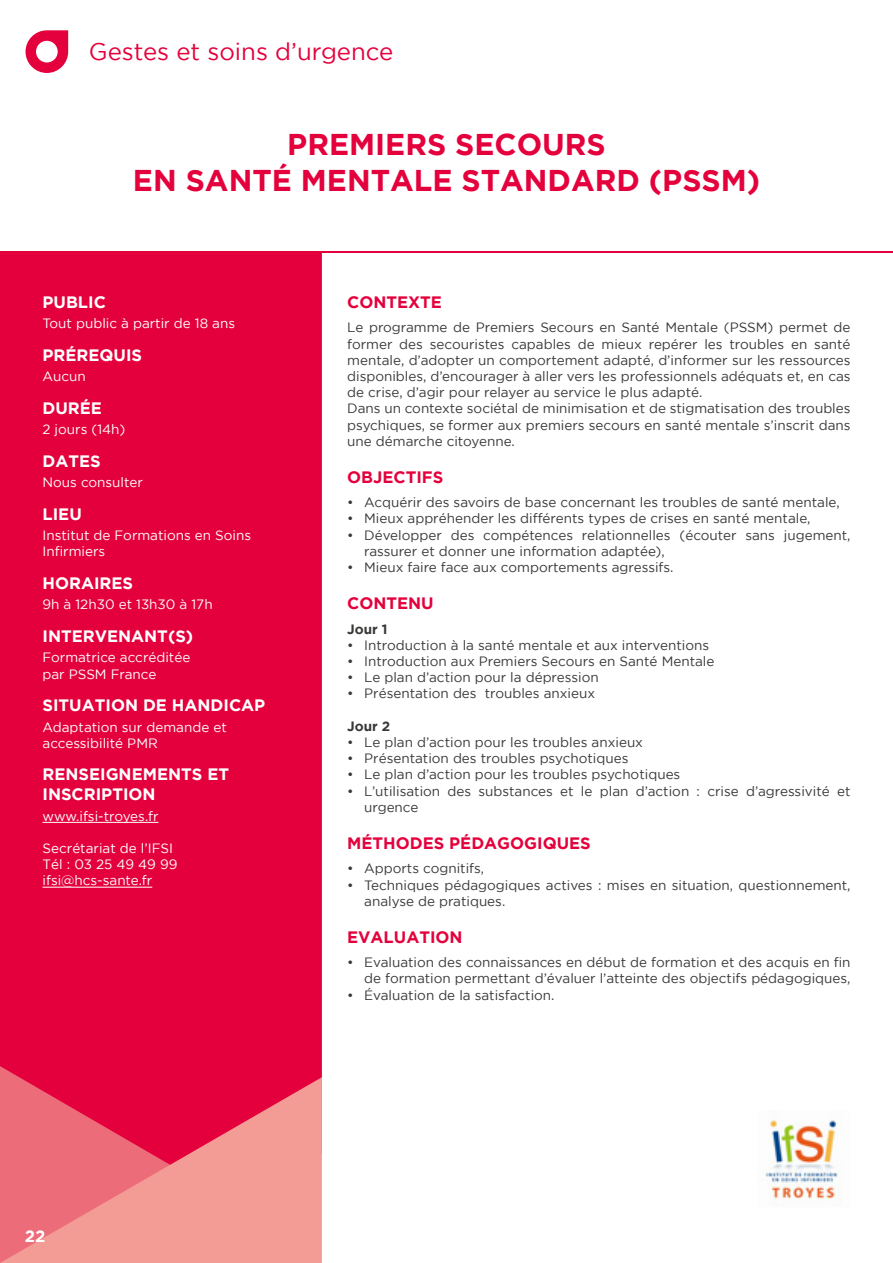
<style>
.page{position:relative;width:893px;height:1263px;background:#fff}
.page>*{position:absolute;margin:0;border:0;box-sizing:border-box;transform-origin:0 0}
.t1{font:700 30px/36px "Gotham";color:#e4003c;text-align:center}
.t2{font:24px "Gotham";color:#e4003c}
.t3{font:700 16.5px/19.8px "Gotham";color:#fff}
.t4{font:700 16.5px "Gotham";color:#e4003c}
.t5{font:13.5px/16.2px "Gotham";color:#393837}
.t6{font:13.5px/16.2px "Gotham";color:#fff}
.t7{font:700 13.5px "Gotham";color:#393837}
</style>
<div class="page">
<svg style="left:26px;top:30px;width:42px;height:43px"></svg>
<div style="left:0;top:253px;width:322px;height:824px;background:#e4003c"></div>
<div style="left:0;top:1047px;width:172px;height:30px;background:#e4003c"></div>
<svg style="left:0;top:1077px;width:322px;height:186px;background:#ed6a79"></svg>
<hr style="left:0;top:251px;width:893px;height:2px;background:#e4003c">
<hr style="left:43px;top:822px;width:116px;height:1px;background:#fff">
<hr style="left:43px;top:887px;width:109px;height:1px;background:#fff">
<img style="left:765px;top:1116px;width:77px;height:90px">
<h2 class="t2" style="left:89px;top:39px;width:306px">Gestes et soins d’urgence</h2>
<h1 class="t1" style="left:133px;top:126px;width:629px">PREMIERS SECOURS<br>EN SANTÉ MENTALE STANDARD (PSSM)</h1>
<p class="t3" style="left:43px;top:291px;width:65px">PUBLIC</p>
<p class="t6" style="left:43px;top:315px;width:194px">Tout public à partir de 18 ans</p>
<p class="t3" style="left:43px;top:344px;width:101px">PRÉREQUIS</p>
<p class="t6" style="left:43px;top:368px;width:45px">Aucun</p>
<p class="t3" style="left:43px;top:397px;width:61px">DURÉE</p>
<p class="t6" style="left:43px;top:421px;width:84px">2 jours (14h)</p>
<p class="t3" style="left:43px;top:450px;width:60px">DATES</p>
<p class="t6" style="left:43px;top:474px;width:102px">Nous consulter</p>
<p class="t3" style="left:43px;top:503px;width:41px">LIEU</p>
<p class="t6" style="left:43px;top:527px;width:210px">Institut de Formations en Soins<br>Infirmiers</p>
<p class="t3" style="left:43px;top:573px;width:92px">HORAIRES</p>
<p class="t6" style="left:43px;top:596px;width:172px">9h à 12h30 et 13h30 à 17h</p>
<p class="t3" style="left:43px;top:626px;width:152px">INTERVENANT(S)</p>
<p class="t6" style="left:43px;top:649px;width:149px">Formatrice accréditée par PSSM France</p>
<p class="t3" style="left:43px;top:695px;width:224px">SITUATION DE HANDICAP</p>
<p class="t6" style="left:43px;top:718px;width:186px">Adaptation sur demande et accessibilité PMR</p>
<p class="t3" style="left:43px;top:764px;width:188px">RENSEIGNEMENTS ET<br>INSCRIPTION</p>
<p class="t6" style="left:43px;top:807px;width:118px">www.ifsi-troyes.fr</p>
<p class="t6" style="left:43px;top:840px;width:136px">Secrétariat de l’IFSI<br>Tél : 03 25 49 49 99 ifsi@hcs-sante.fr</p>
<p class="t4" style="left:347px;top:292px;width:96px">CONTEXTE</p>
<p class="t5" style="left:347px;top:319px;width:505px">Le programme de Premiers Secours en Santé Mentale (PSSM) permet de former des secouristes capables de mieux repérer les troubles en santé mentale, d’adopter un comportement adapté, d’informer sur les ressources disponibles, d’encourager à aller vers les professionnels adéquats et, en cas de crise, d’agir pour relayer au service le plus adapté.<br>Dans un contexte sociétal de minimisation et de stigmatisation des troubles psychiques, se former aux premiers secours en santé mentale s’inscrit dans une démarche citoyenne.</p>
<p class="t4" style="left:347px;top:467px;width:98px">OBJECTIFS</p>
<p class="t5" style="left:347px;top:494px;width:494px">• Acquérir des savoirs de base concernant les troubles de santé mentale,</p>
<p class="t5" style="left:347px;top:510px;width:465px">• Mieux appréhender les différents types de crises en santé mentale,</p>
<p class="t5" style="left:364px;top:526px;width:488px;text-indent:-17px">• Développer des compétences relationnelles (écouter sans jugement, rassurer et donner une information adaptée),</p>
<p class="t5" style="left:347px;top:559px;width:328px">• Mieux faire face aux comportements agressifs.</p>
<p class="t4" style="left:347px;top:593px;width:88px">CONTENU</p>
<p class="t7" style="left:347px;top:621px;width:42px">Jour 1</p>
<p class="t5" style="left:347px;top:637px;width:363px">• Introduction à la santé mentale et aux interventions</p>
<p class="t5" style="left:347px;top:653px;width:369px">• Introduction aux Premiers Secours en Santé Mentale</p>
<p class="t5" style="left:347px;top:669px;width:253px">• Le plan d’action pour la dépression</p>
<p class="t5" style="left:347px;top:685px;width:250px">• Présentation des troubles anxieux</p>
<p class="t7" style="left:347px;top:718px;width:45px">Jour 2</p>
<p class="t5" style="left:347px;top:734px;width:297px">• Le plan d’action pour les troubles anxieux</p>
<p class="t5" style="left:347px;top:750px;width:283px">• Présentation des troubles psychotiques</p>
<p class="t5" style="left:347px;top:766px;width:335px">• Le plan d’action pour les troubles psychotiques</p>
<p class="t5" style="left:364px;top:782px;width:488px;text-indent:-17px">• L’utilisation des substances et le plan d’action : crise d’agressivité et urgence</p>
<p class="t4" style="left:347px;top:833px;width:245px">MÉTHODES PÉDAGOGIQUES</p>
<p class="t5" style="left:347px;top:860px;width:139px">• Apports cognitifs,</p>
<p class="t5" style="left:364px;top:876px;width:488px;text-indent:-17px">• Techniques pédagogiques actives : mises en situation, questionnement, analyse de pratiques.</p>
<p class="t4" style="left:347px;top:927px;width:117px">EVALUATION</p>
<p class="t5" style="left:347px;top:954px;width:505px;text-align:right">• Evaluation des connaissances en début de formation et des acquis en fin de formation permettant d’évaluer l’atteinte des objectifs pédagogiques,</p>
<p class="t5" style="left:347px;top:986px;width:209px">• Évaluation de la satisfaction.</p>
<p class="t3" style="left:25px;top:1226px;width:22px">22</p>
</div>
